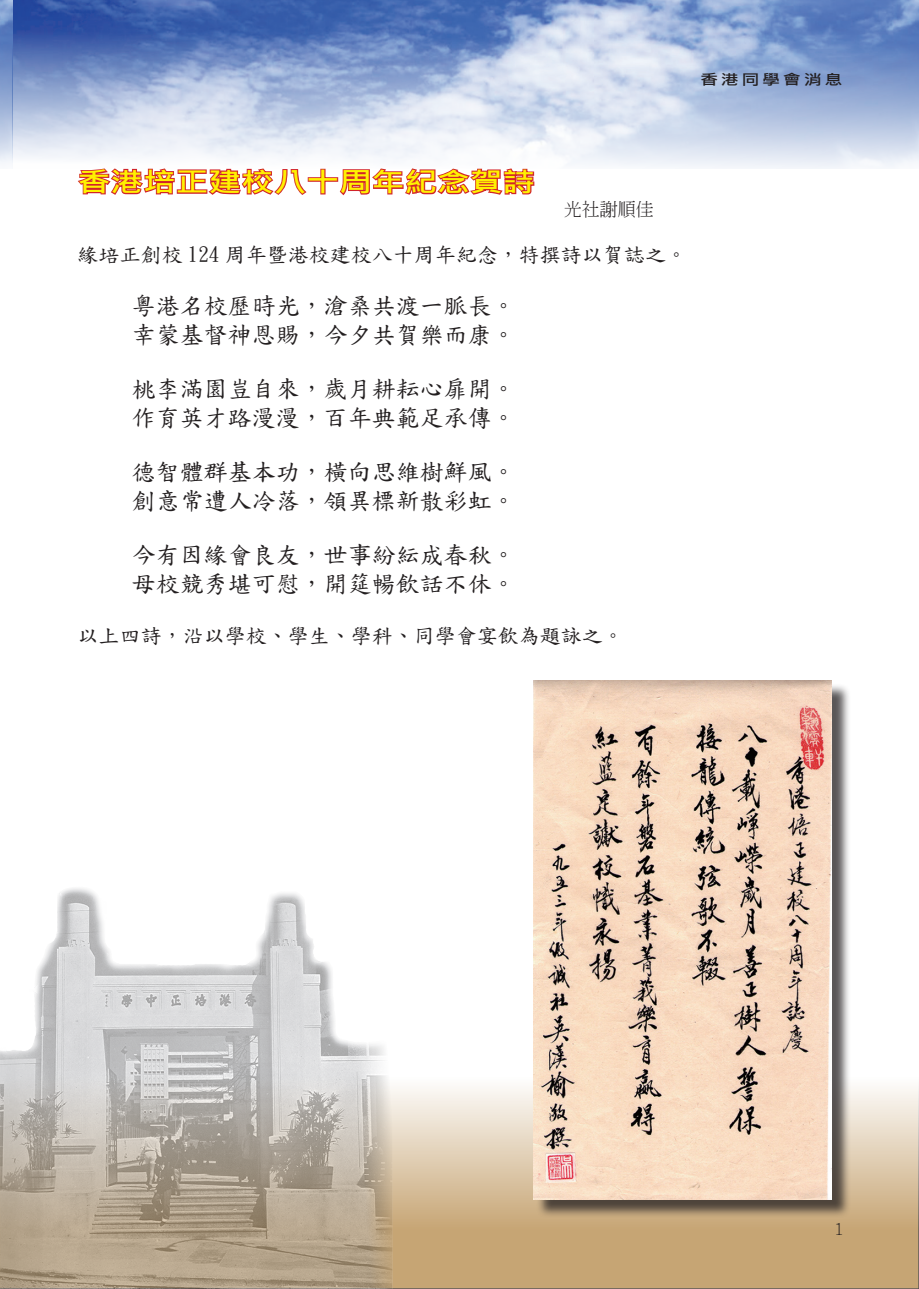
<style>
.page{position:relative;width:919px;height:1289px;background:#fff}
.page>*{position:absolute;margin:0;border:0;box-sizing:border-box;transform-origin:0 0}
.t1{font:700 27px "Microsoft Jheng Hei";color:#fff101;scale:1.21 1}
.t2{font:24px "DF Kai Shu SB Estd BF";color:#231f20}
.t3{font:21px "DF Kai Shu SB Estd BF";color:#231f20}
.t4{font:300 18px "Adobe Ming Std";color:#231f20}
.t5{font:300 16.5px "Adobe Ming Std";color:#231f20}
.t6{font:700 14.55px "Microsoft Jheng Hei";letter-spacing:.15em;color:#231f20;scale:1.23 1}
</style>
<div class="page">
<svg style="left:392px;top:1086px;width:526px;height:202px"></svg>
<img style="left:0;top:0;width:918px;height:168px">
<svg style="left:76px;top:167px;width:459px;height:29px"></svg>
<div style="left:536px;top:683px;width:314px;height:535px;background:#231f20;opacity:.75"></div>
<img style="left:533px;top:680px;width:298px;height:519px">
<img style="left:0;top:888px;width:392px;height:400px">
<p class="t6" style="left:700px;top:70px;width:117px">香港同學會消息</p>
<p class="t1" style="left:78px;top:165px;width:380px">香港培正建校八十周年紀念賀詩</p>
<p class="t4" style="left:564px;top:200px;width:91px">光社謝順佳</p>
<p class="t3" style="left:78px;top:244px;width:610px">緣培正創校 124 周年暨港校建校八十周年紀念，特撰詩以賀誌之。</p>
<p class="t2" style="left:132px;top:294px;width:385px">粵港名校歷時光，滄桑共渡一脈長。</p>
<p class="t2" style="left:132px;top:323px;width:385px">幸蒙基督神恩賜，今夕共賀樂而康。</p>
<p class="t2" style="left:132px;top:377px;width:385px">桃李滿園豈自來，歲月耕耘心扉開。</p>
<p class="t2" style="left:132px;top:406px;width:385px">作育英才路漫漫，百年典範足承傳。</p>
<p class="t2" style="left:132px;top:460px;width:385px">德智體群基本功，橫向思維樹鮮風。</p>
<p class="t2" style="left:132px;top:488px;width:385px">創意常遭人冷落，領異標新散彩虹。</p>
<p class="t2" style="left:132px;top:542px;width:385px">今有因緣會良友，世事紛紜成春秋。</p>
<p class="t2" style="left:132px;top:571px;width:385px">母校競秀堪可慰，開筵暢飲話不休。</p>
<p class="t3" style="left:78px;top:625px;width:547px">以上四詩，沿以學校、學生、學科、同學會宴飲為題詠之。</p>
<p class="t5" style="left:835px;top:1220px;width:10px">1</p>
</div>
